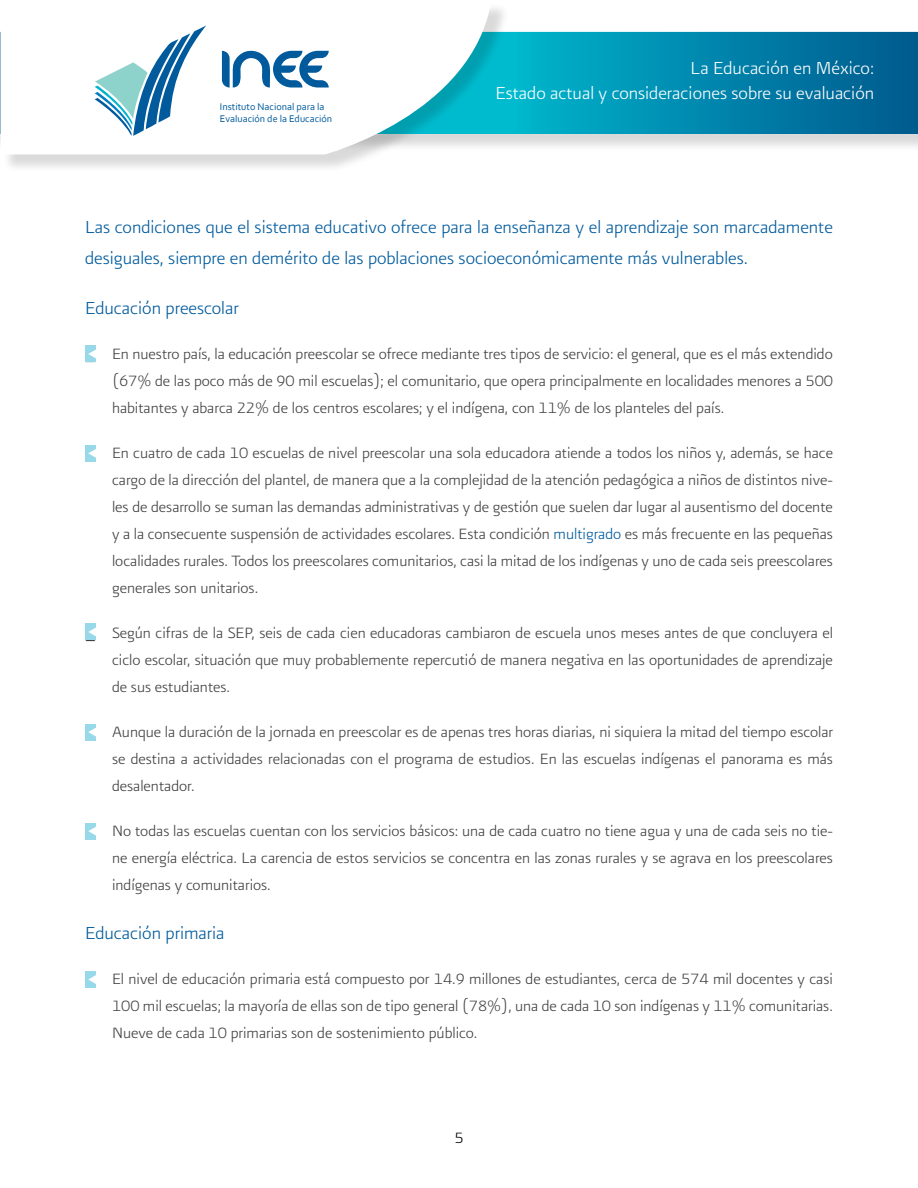
<style>
.page{position:relative;width:918px;height:1188px;background:#fff}
.page>*{position:absolute;margin:0;border:0;box-sizing:border-box;transform-origin:0 0}
.t1{font:21px/31.5px "Presidencia Fina";color:#005a9c}
.t2{font:21px/25.2px "Presidencia Fina CC";color:#fff;text-align:right}
.t3{font:18px/27px "Presidencia Fina";color:#414042;text-align:justify}
.t4{font:18px "Presidencia Fina";color:#000}
.t5{font:10.2px "Corbel";color:#005a9c}
.t6{font:10.05px "Corbel";color:#005a9c}
.s1{color:#005a9c}
</style>
<div class="page">
<div style="left:11px;top:34px;width:907px;height:118px;background:#000;opacity:.15"></div>
<svg style="left:510px;top:32px;width:408px;height:102px;background:#0087ad"></svg>
<div style="left:3px;top:2px;width:507px;height:171px;background:#000;opacity:.15"></div>
<svg style="left:0;top:2px;width:492px;height:152px"></svg>
<svg style="left:95px;top:26px;width:111px;height:110px"></svg>
<svg style="left:222px;top:48px;width:107px;height:40px"></svg>
<div style="left:85px;top:346px;width:10px;height:16px;background:#97d8e9"></div>
<div style="left:85px;top:445px;width:10px;height:17px;background:#97d8e9"></div>
<div style="left:85px;top:624px;width:10px;height:16px;background:#97d8e9"></div>
<div style="left:85px;top:724px;width:10px;height:16px;background:#97d8e9"></div>
<div style="left:85px;top:823px;width:10px;height:16px;background:#97d8e9"></div>
<div style="left:85px;top:971px;width:10px;height:17px;background:#97d8e9"></div>
<svg style="left:88px;top:349px;width:8px;height:11px"></svg>
<svg style="left:88px;top:448px;width:8px;height:11px"></svg>
<svg style="left:88px;top:627px;width:8px;height:12px"></svg>
<svg style="left:88px;top:727px;width:8px;height:11px"></svg>
<svg style="left:88px;top:826px;width:8px;height:11px"></svg>
<svg style="left:88px;top:974px;width:8px;height:11px"></svg>
<p class="t5" style="left:220px;top:100px;width:106px">Instituto Nacional para la</p>
<p class="t6" style="left:220px;top:112px;width:114px">Evaluación de la Educación</p>
<p class="t2" style="left:495px;top:55px;width:380px">La Educación en México:<br>Estado actual y consideraciones sobre su evaluación</p>
<p class="t1" style="left:85px;top:210px;width:749px">Las condiciones que el sistema educativo ofrece para la enseñanza y el aprendizaje son marcadamente desiguales, siempre en demérito de las poblaciones socioeconómicamente más vulnerables.</p>
<p class="t1" style="left:85px;top:291px;width:155px">Educación preescolar</p>
<p class="t3" style="left:112px;top:340px;width:723px;text-indent:-27px">• En nuestro país, la educación preescolar se ofrece mediante tres tipos de servicio: el general, que es el más extendido (67% de las poco más de 90 mil escuelas); el comunitario, que opera principalmente en localidades menores a 500 habitantes y abarca 22% de los centros escolares; y el indígena, con 11% de los planteles del país.</p>
<p class="t3" style="left:112px;top:439px;width:723px;text-indent:-27px">• En cuatro de cada 10 escuelas de nivel preescolar una sola educadora atiende a todos los niños y, además, se hace cargo de la dirección del plantel, de manera que a la complejidad de la atención pedagógica a niños de distintos nive&shy;les de desarrollo se suman las demandas administrativas y de gestión que suelen dar lugar al ausentismo del docente y a la consecuente suspensión de actividades escolares. Esta condición <span class="s1">multigrado</span> es más frecuente en las pequeñas localidades rurales. Todos los preescolares comunitarios, casi la mitad de los indígenas y uno de cada seis preescolares generales son unitarios.</p>
<p class="t3" style="left:112px;top:619px;width:722px;text-indent:-27px">• Según cifras de la SEP, seis de cada cien educadoras cambiaron de escuela unos meses antes de que concluyera el ciclo escolar, situación que muy probablemente repercutió de manera negativa en las oportunidades de aprendizaje de sus estudiantes.</p>
<p class="t3" style="left:112px;top:718px;width:723px;text-indent:-27px">• Aunque la duración de la jornada en preescolar es de apenas tres horas diarias, ni siquiera la mitad del tiempo escolar se destina a actividades relacionadas con el programa de estudios. En las escuelas indígenas el panorama es más desalentador.</p>
<p class="t3" style="left:112px;top:817px;width:723px;text-indent:-27px">• No todas las escuelas cuentan con los servicios básicos: una de cada cuatro no tiene agua y una de cada seis no tie&shy;ne energía eléctrica. La carencia de estos servicios se concentra en las zonas rurales y se agrava en los preescolares indígenas y comunitarios.</p>
<p class="t1" style="left:85px;top:917px;width:141px">Educación primaria</p>
<p class="t3" style="left:112px;top:965px;width:722px;text-indent:-27px">• El nivel de educación primaria está compuesto por 14.9 millones de estudiantes, cerca de 574 mil docentes y casi 100 mil escuelas; la mayoría de ellas son de tipo general (78%), una de cada 10 son indígenas y 11% comunitarias.<br>Nueve de cada 10 primarias son de sostenimiento público.</p>
<p class="t4" style="left:454px;top:1128px;width:11px">5</p>
</div>
